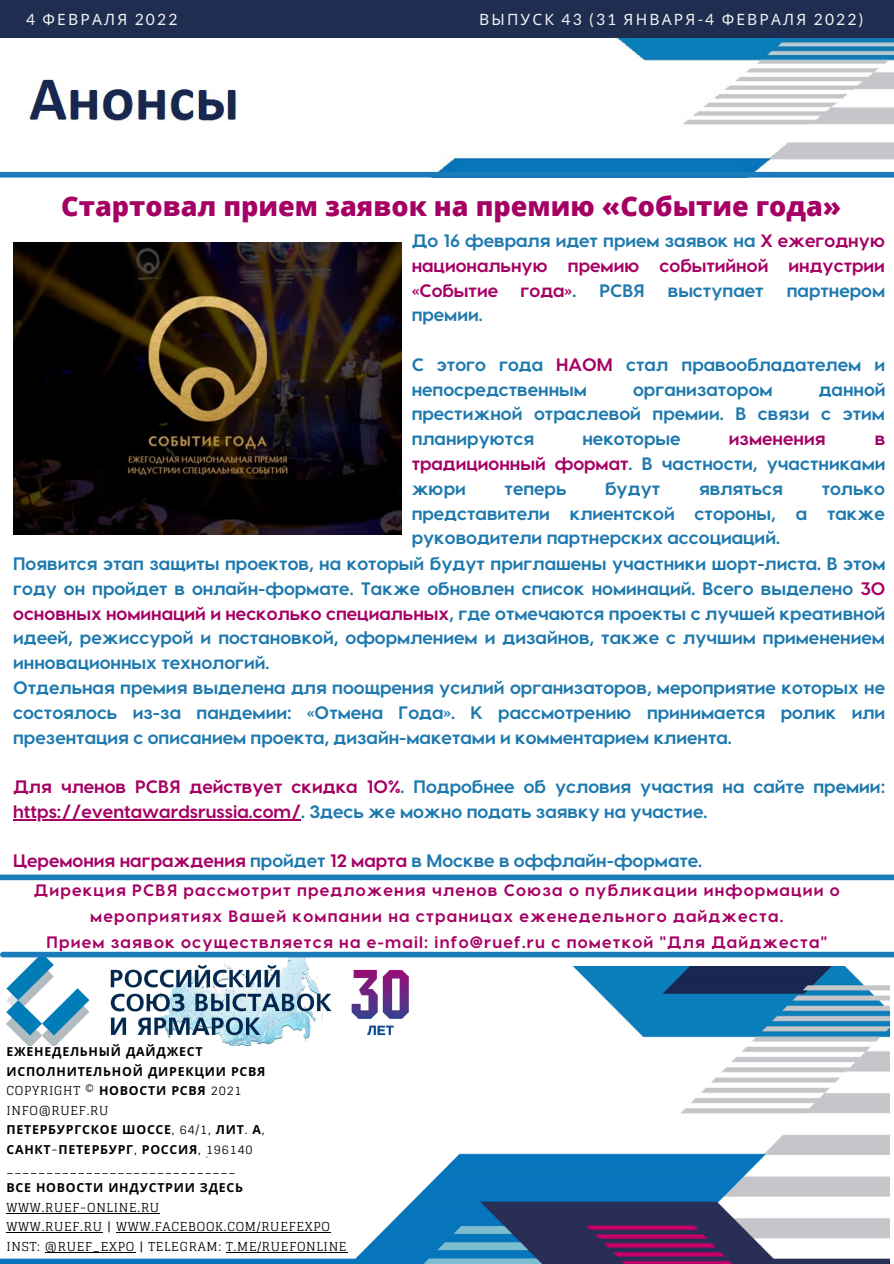
<style>
.page{position:relative;width:894px;height:1264px;background:#fff}
.page>*{position:absolute;margin:0;border:0;box-sizing:border-box;transform-origin:0 0}
.t1{font:800 27px "Open Sans";color:#a50064}
.t2{font:700 18px/24.8px "Visby CF";color:#1e79ae;text-align:justify}
.t3{font:700 18px/24.8px "Visby CF";color:#a50064;text-align:justify}
.t4{font:700 16.5px/26px "Visby CF";letter-spacing:.07em;color:#a50064;text-align:center}
.t5{font:15.6px "Noto Sans";letter-spacing:.14em;color:#f2f2f2}
.t6{font:12.45px "Glegoo";letter-spacing:.06em;color:#000}
.t7{font:700 12.45px "Noto Sans";letter-spacing:.06em;color:#000}
.s1{font-family:"Lato"}
.s2{color:#1e79ae}
.s3{color:#a50064}
.s4{font-family:"Noto Sans";font-weight:700}
.s5{font-family:"Glegoo";font-weight:400}
</style>
<div class="page">
<div style="left:0;top:0;width:893px;height:38px;background:#1e2d50"></div>
<img style="left:0;top:966px;width:888px;height:297px">
<img style="left:6px;top:957px;width:402px;height:88px">
<div style="left:3px;top:951px;width:890px;height:6px;background:#1b7bbb"></div>
<div style="left:0;top:874px;width:893px;height:6px;background:#1b7bbb"></div>
<img style="left:4px;top:38px;width:889px;height:140px">
<div style="left:0;top:172px;width:893px;height:5px;background:#1b7bbb"></div>
<img style="left:13px;top:243px;width:389px;height:291px">
<hr style="left:6px;top:1212px;width:154px;height:1px;background:#000">
<hr style="left:6px;top:1232px;width:97px;height:1px;background:#000">
<hr style="left:116px;top:1232px;width:215px;height:1px;background:#000">
<hr style="left:45px;top:1251px;width:90px;height:1px;background:#000">
<hr style="left:226px;top:1251px;width:121px;height:1px;background:#000">
<hr style="left:13px;top:819px;width:288px;height:1px;background:#a50064">
<p class="t5" style="left:26px;top:8px;width:153px"><span class="s1">4</span> ФЕВРАЛЯ <span class="s1">2022</span></p>
<p class="t5" style="left:479px;top:8px;width:385px">ВЫПУСК <span class="s1">43 (31</span> ЯНВАРЯ<span class="s1">-4</span> ФЕВРАЛЯ <span class="s1">2022)</span></p>
<p class="t1" style="left:61px;top:187px;width:781px">Стартовал прием заявок на премию «Событие года»</p>
<p class="t3" style="left:411px;top:227px;width:475px"><span class="s2">До 16 февраля идет прием заявок на</span> Х ежегодную национальную премию событийной индустрии «Событие года»<span class="s2">.</span></p>
<p class="t2" style="left:599px;top:277px;width:47px">РСВЯ</p>
<p class="t2" style="left:667px;top:277px;width:97px">выступает</p>
<p class="t2" style="left:786px;top:277px;width:100px">партнером</p>
<p class="t2" style="left:411px;top:301px;width:73px">премии.</p>
<p class="t2" style="left:411px;top:351px;width:475px">С этого года <span class="s3">НАОМ</span> стал правообладателем и непосредственным</p>
<p class="t2" style="left:411px;top:376px;width:475px;text-indent:407px">данной престижной отраслевой премии. В связи с этим планируются</p>
<p class="t2" style="left:633px;top:376px;width:141px">организатором</p>
<p class="t2" style="left:582px;top:425px;width:100px">некоторые</p>
<p class="t3" style="left:728px;top:425px;width:98px">изменения</p>
<p class="t2" style="left:411px;top:425px;width:475px;text-indent:463px"><span class="s3">в традиционный формат</span>. В частности, участниками жюри</p>
<p class="t2" style="left:504px;top:475px;width:63px">теперь</p>
<p class="t2" style="left:605px;top:475px;width:57px">будут</p>
<p class="t2" style="left:698px;top:475px;width:85px">являться</p>
<p class="t2" style="left:411px;top:475px;width:474px;text-indent:410px">только представители клиентской стороны, а также руководители партнерских ассоциаций.</p>
<p class="t2" style="left:13px;top:550px;width:873px">Появится этап защиты проектов, на который будут приглашены участники шорт-листа. В этом году он пройдет в онлайн-формате. Также обновлен список номинаций. Всего выделено <span class="s3">30 основных номинаций и несколько специальных</span>, где отмечаются проекты с лучшей креативной идеей, режиссурой и постановкой, оформлением и дизайнов, также с лучшим применением инновационных технологий.</p>
<p class="t2" style="left:13px;top:674px;width:873px">Отдельная премия выделена для поощрения усилий организаторов, мероприятие которых не состоялось из-за пандемии: «Отмена Года». К рассмотрению принимается ролик или презентация c описанием проекта, дизайн-макетами и комментарием клиента.</p>
<p class="t2" style="left:13px;top:773px;width:873px"><span class="s3">Для членов РСВЯ действует скидка 10%</span>. Подробнее об условия участия на сайте премии: <span class="s3">https://eventawardsrussia.com/</span>. Здесь же можно подать заявку на участие.</p>
<p class="t2" style="left:13px;top:847px;width:690px"><span class="s3">Церемония награждения</span> пройдет <span class="s3">12 марта</span> в Москве в оффлайн-формате.</p>
<p class="t4" style="left:34px;top:876px;width:807px">Дирекция РСВЯ рассмотрит предложения членов Союза о публикации информации о мероприятиях Вашей компании на страницах еженедельного дайджеста.</p>
<p class="t4" style="left:47px;top:928px;width:781px">Прием заявок осуществляется на e-mail: info@ruef.ru с пометкой "Для Дайджеста"</p>
<p class="t7" style="left:6px;top:1043px;width:198px">ЕЖЕНЕДЕЛЬНЫЙ ДАЙДЖЕСТ</p>
<p class="t7" style="left:6px;top:1062px;width:260px">ИСПОЛНИТЕЛЬНОЙ ДИРЕКЦИИ РСВЯ</p>
<p class="t6" style="left:6px;top:1083px;width:237px">COPYRIGHT © <span class="s4">НОВОСТИ РСВЯ</span> 2021</p>
<p class="t6" style="left:6px;top:1103px;width:103px">INFO@RUEF.RU</p>
<p class="t7" style="left:6px;top:1120px;width:260px">ПЕТЕРБУРГСКОЕ ШОССЕ<span class="s5">, 64/1,</span> ЛИТ<span class="s5">.</span> А<span class="s5">,</span></p>
<p class="t7" style="left:6px;top:1140px;width:248px">САНКТ<span class="s5">-</span>ПЕТЕРБУРГ<span class="s5">,</span> РОССИЯ<span class="s5">, 196140</span></p>
<p class="t6" style="left:6px;top:1161px;width:231px">_____________________________</p>
<p class="t7" style="left:6px;top:1178px;width:238px">ВСЕ НОВОСТИ ИНДУСТРИИ ЗДЕСЬ</p>
<p class="t6" style="left:6px;top:1200px;width:154px">WWW.RUEF-ONLINE.RU</p>
<p class="t6" style="left:6px;top:1219px;width:325px">WWW.RUEF.RU | WWW.FACEBOOK.COM/RUEFEXPO</p>
<p class="t6" style="left:6px;top:1238px;width:341px">INST: @RUEF_EXPO | TELEGRAM: T.ME/RUEFONLINE</p>
</div>
